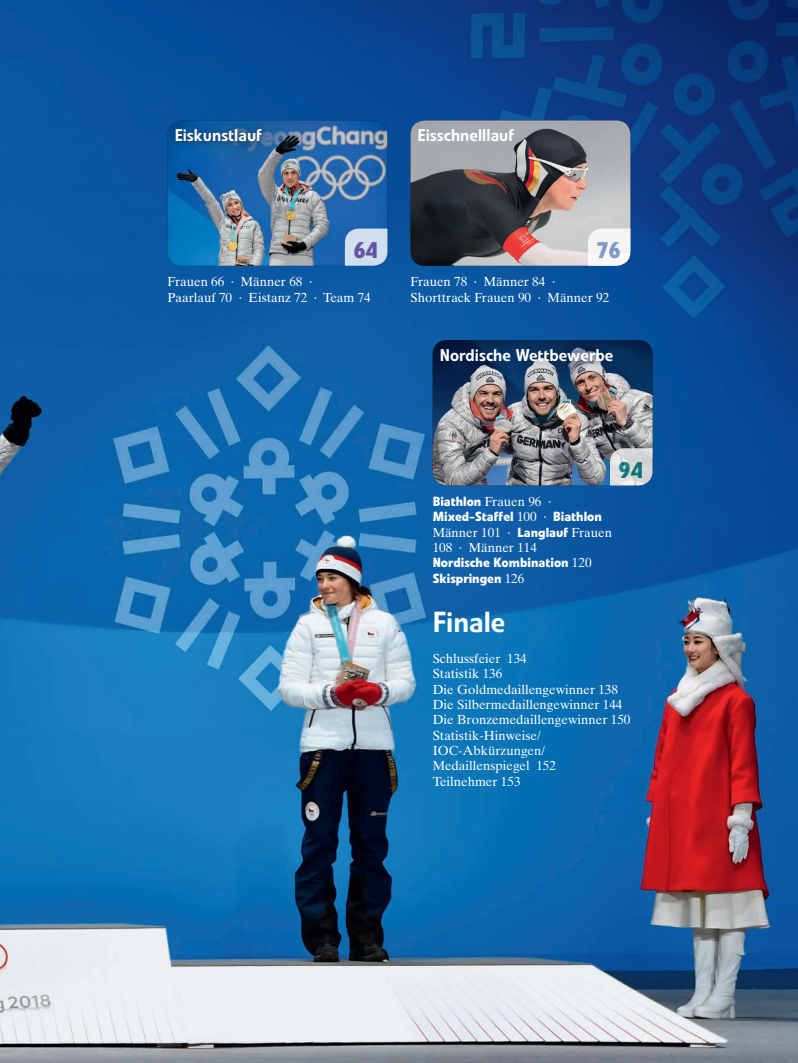
<style>
.page{position:relative;width:798px;height:1063px;background:#fff}
.page>*{position:absolute;margin:0;border:0;box-sizing:border-box;transform-origin:0 0}
.t1{font:500 28.75px "Evo BQ";color:#fff}
.t2{font:700 22.5px "Evo BQ";color:#6c8bc6}
.t3{font:700 22.5px "Evo BQ";color:#008689}
.t4{font:700 22.5px "Evo BQ";color:#7c51a1}
.t5{font:500 16.88px "Evo BQ";color:#fff}
.t6{font:13.12px/15.2px "Times Ten";color:#fff}
.t7{font:700 13.12px/15.2px "Evo BQ";color:#fff}
.s1{font-family:"Evo BQ";font-weight:700}
.s2{font-family:"Times Ten";font-weight:400}
</style>
<div class="page">
<img style="left:0;top:0;width:797px;height:1063px">
<img style="left:410px;top:120px;width:220px;height:146px">
<svg style="left:587px;top:229px;width:43px;height:37px"></svg>
<img style="left:432px;top:340px;width:220px;height:145px">
<svg style="left:609px;top:448px;width:43px;height:37px"></svg>
<img style="left:167px;top:120px;width:220px;height:146px">
<div style="left:169px;top:123px;width:99px;height:26px;background:#231f20;opacity:.75"></div>
<svg style="left:345px;top:229px;width:42px;height:37px"></svg>
<p class="t5" style="left:175px;top:125px;width:89px">Eiskunstlauf</p>
<p class="t5" style="left:417px;top:125px;width:98px">Eisschnelllauf</p>
<h2 class="t4" style="left:353px;top:237px;width:26px">64</h2>
<p class="t6" style="left:167px;top:274px;width:205px">Frauen 66 · Männer 68 ·<br>Paarlauf 70 · Eistanz 72 · Team 74</p>
<h2 class="t2" style="left:596px;top:237px;width:26px">76</h2>
<p class="t6" style="left:410px;top:274px;width:200px">Frauen 78 · Männer 84 ·<br>Shorttrack Frauen 90 · Männer 92</p>
<p class="t5" style="left:439px;top:345px;width:175px">Nordische Wettbewerbe</p>
<h2 class="t3" style="left:618px;top:456px;width:26px">94</h2>
<p class="t6" style="left:432px;top:494px;width:120px"><span class="s1">Biathlon</span> Frauen 96 ·</p>
<p class="t7" style="left:432px;top:509px;width:171px">Mixed-Staffel <span class="s2">100 ·</span> Biathlon</p>
<p class="t6" style="left:432px;top:525px;width:181px">Männer 101 · <span class="s1">Langlauf</span> Frauen<br>108 · Männer 114</p>
<p class="t7" style="left:432px;top:555px;width:160px">Nordische Kombination <span class="s2">120<br></span>Skispringen <span class="s2">126</span></p>
<h1 class="t1" style="left:432px;top:604px;width:74px">Finale</h1>
<p class="t6" style="left:432px;top:651px;width:199px">Schlussfeier 134<br>Statistik 136<br>Die Goldmedaillengewinner 138<br>Die Silbermedaillengewinner 144<br>Die Bronzemedaillengewinner 150<br>Statistik-Hinweise/<br>IOC-Abkürzungen/<br>Medaillenspiegel 152<br>Teilnehmer 153</p>
</div>
